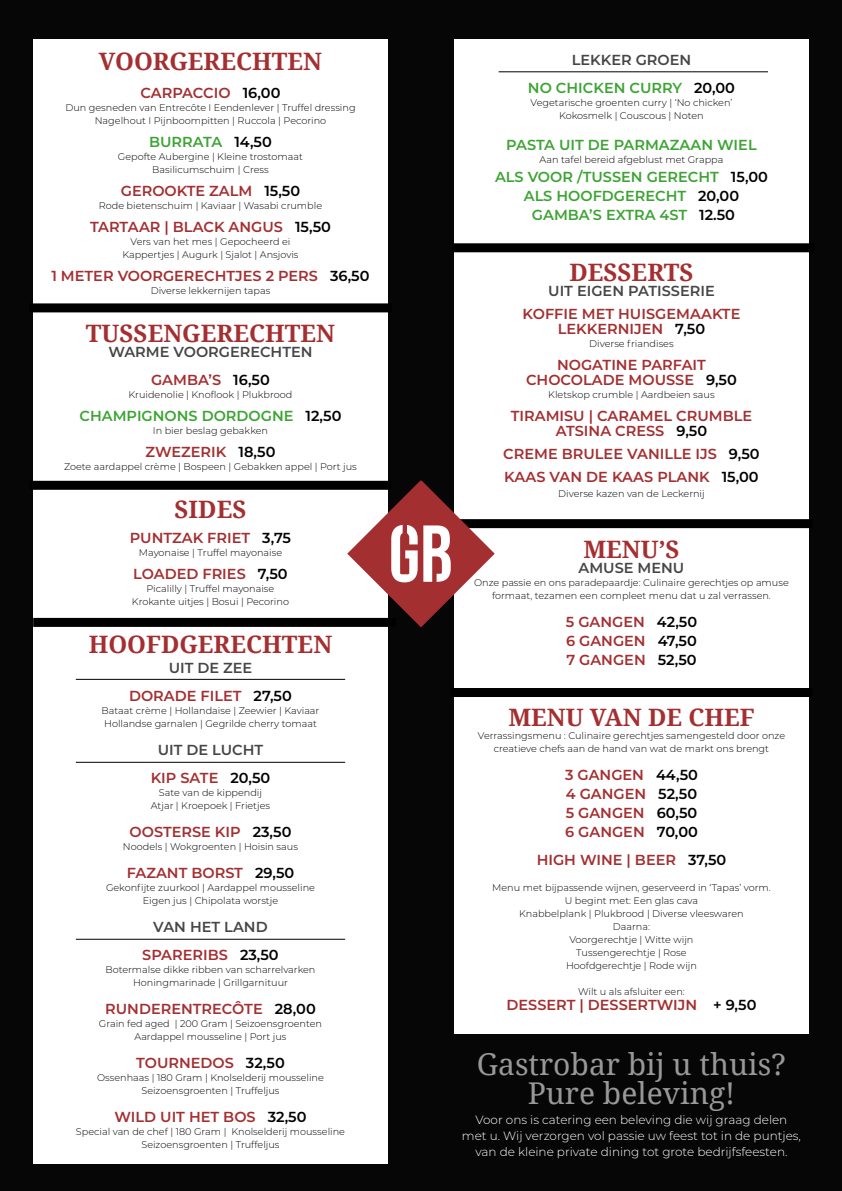
<style>
.page{position:relative;width:842px;height:1191px;background:#060607}
.page>*{position:absolute;margin:0;border:0;box-sizing:border-box;transform-origin:0 0}
.t1{font:30px/29px "Droid Serif";color:#989898;text-align:center}
.t2{font:700 24px "Droid Serif";color:#a42f31}
.t3{font:600 14.5px/19px "Montserrat";color:#a42f31;text-align:center}
.t4{font:600 14.5px/19px "Montserrat";color:#3da434;text-align:center}
.t5{font:600 14.5px/28px "Montserrat";color:#464645;text-align:center}
.t6{font:300 12px/16px "Montserrat";color:#fff;text-align:center}
.t7{font:300 9.7px/13px "Montserrat";color:#000;text-align:center}
.s1{color:#000}
.s2{color:#a42f31}
.s3{color:#464645}
</style>
<div class="page">
<div style="left:33px;top:39px;width:355px;height:1124px;background:#fff"></div>
<div style="left:454px;top:39px;width:355px;height:994px;background:#fff"></div>
<div style="left:29px;top:303px;width:362px;height:9px;background:#000"></div>
<div style="left:29px;top:481px;width:363px;height:9px;background:#000"></div>
<div style="left:33px;top:618px;width:362px;height:9px;background:#000"></div>
<hr style="left:76px;top:679px;width:269px;height:1px;background:#000">
<hr style="left:499px;top:71px;width:269px;height:1px;background:#000">
<hr style="left:76px;top:762px;width:269px;height:1px;background:#000">
<hr style="left:76px;top:938px;width:269px;height:1px;background:#000">
<div style="left:450px;top:688px;width:363px;height:9px;background:#000"></div>
<div style="left:450px;top:519px;width:363px;height:9px;background:#000"></div>
<div style="left:452px;top:243px;width:362px;height:9px;background:#000"></div>
<svg style="left:347px;top:480px;width:148px;height:147px"></svg>
<h2 class="t2" style="left:99px;top:44px;width:225px">VOORGERECHTEN</h2>
<h3 class="t3" style="left:141px;top:82px;width:141px">CARPACCIO <span class="s1">16,00</span></h3>
<p class="t7" style="left:65px;top:100px;width:292px">Dun gesneden van Entrecôte I Eendenlever | Truffel dressing<br>Nagelhout I Pijnboompitten | Ruccola | Pecorino</p>
<h3 class="t4" style="left:149px;top:131px;width:124px">BURRATA <span class="s1">14,50</span></h3>
<p class="t7" style="left:118px;top:149px;width:187px">Gepofte Aubergine | Kleine trostomaat<br>Basilicumschuim | Cress</p>
<h3 class="t3" style="left:121px;top:180px;width:181px">GEROOKTE ZALM <span class="s1">15,50</span></h3>
<p class="t7" style="left:99px;top:198px;width:225px">Rode bietenschuim | Kaviaar | Wasabi crumble</p>
<h3 class="t3" style="left:90px;top:216px;width:242px">TARTAAR | BLACK ANGUS <span class="s1">15,50</span></h3>
<p class="t7" style="left:122px;top:234px;width:178px">Vers van het mes | Gepocheerd ei<br>Kappertjes | Augurk | Sjalot | Ansjovis</p>
<h3 class="t3" style="left:51px;top:265px;width:320px">1 METER VOORGERECHTJES 2 PERS <span class="s1">36,50</span></h3>
<p class="t7" style="left:151px;top:283px;width:121px">Diverse lekkernijen tapas</p>
<h2 class="t2" style="left:86px;top:316px;width:251px">TUSSENGERECHTEN</h2>
<h3 class="t5" style="left:108px;top:337px;width:206px">WARME VOORGERECHTEN<br><span class="s2">GAMBA’S</span> <span class="s1">16,50</span></h3>
<p class="t7" style="left:129px;top:387px;width:165px">Kruidenolie | Knoflook | Plukbrood</p>
<h3 class="t4" style="left:80px;top:405px;width:263px">CHAMPIGNONS DORDOGNE <span class="s1">12,50</span></h3>
<p class="t7" style="left:153px;top:423px;width:117px">In bier beslag gebakken</p>
<h3 class="t3" style="left:146px;top:441px;width:131px">ZWEZERIK <span class="s1">18,50</span></h3>
<p class="t7" style="left:64px;top:459px;width:294px">Zoete aardappel crème | Bospeen | Gebakken appel | Port jus</p>
<h2 class="t2" style="left:175px;top:492px;width:73px">SIDES</h2>
<h3 class="t3" style="left:130px;top:527px;width:163px">PUNTZAK FRIET <span class="s1">3,75</span></h3>
<p class="t7" style="left:139px;top:545px;width:145px">Mayonaise | Truffel mayonaise</p>
<h3 class="t3" style="left:133px;top:563px;width:156px">LOADED FRIES <span class="s1">7,50</span></h3>
<p class="t7" style="left:132px;top:581px;width:159px">Picalilly | Truffel mayonaise<br>Krokante uitjes | Bosui | Pecorino</p>
<h2 class="t2" style="left:89px;top:627px;width:245px">HOOFDGERECHTEN</h2>
<h3 class="t3" style="left:129px;top:653px;width:164px;line-height:28px"><span class="s3">UIT DE ZEE<br></span>DORADE FILET <span class="s1">27,50</span></h3>
<p class="t7" style="left:102px;top:703px;width:219px;text-align:left">Bataat crème | Hollandaise | Zeewier | Kaviaar<br>Hollandse garnalen | Gegrilde cherry tomaat</p>
<h3 class="t5" style="left:151px;top:735px;width:121px">UIT DE LUCHT<br><span class="s2">KIP SATE</span> <span class="s1">20,50</span></h3>
<p class="t7" style="left:151px;top:785px;width:121px">Sate van de kippendij<br>Atjar | Kroepoek | Frietjes</p>
<h3 class="t3" style="left:130px;top:821px;width:163px">OOSTERSE KIP <span class="s1">23,50</span></h3>
<p class="t7" style="left:123px;top:839px;width:176px">Noodels | Wokgroenten | Hoisin saus</p>
<h3 class="t3" style="left:127px;top:862px;width:169px">FAZANT BORST <span class="s1">29,50</span></h3>
<p class="t7" style="left:106px;top:880px;width:210px">Gekonfijte zuurkool | Aardappel mousseline<br>Eigen jus | Chipolata worstje</p>
<h3 class="t5" style="left:142px;top:912px;width:138px">VAN HET LAND<br><span class="s2">SPARERIBS</span> <span class="s1">23,50</span></h3>
<p class="t7" style="left:106px;top:962px;width:211px">Botermalse dikke ribben van scharrelvarken<br>Honingmarinade | Grillgarnituur</p>
<h3 class="t3" style="left:105px;top:998px;width:212px">RUNDERENTRECÔTE <span class="s1">28,00</span></h3>
<p class="t7" style="left:99px;top:1016px;width:225px">Grain fed aged | 200 Gram | Seizoensgroenten<br>Aardappel mousseline | Port jus</p>
<h3 class="t3" style="left:136px;top:1052px;width:150px">TOURNEDOS <span class="s1">32,50</span></h3>
<p class="t7" style="left:97px;top:1070px;width:228px">Ossenhaas | 180 Gram | Knolselderij mousseline<br>Seizoensgroenten | Truffeljus</p>
<h3 class="t3" style="left:114px;top:1106px;width:193px">WILD UIT HET BOS <span class="s1">32,50</span></h3>
<p class="t7" style="left:76px;top:1124px;width:271px">Special van de chef | 180 Gram | Knolselderij mousseline<br>Seizoensgroenten | Truffeljus</p>
<h3 class="t4" style="left:528px;top:45px;width:209px;line-height:28px"><span class="s3">LEKKER GROEN<br></span>NO CHICKEN CURRY <span class="s1">20,00</span></h3>
<p class="t7" style="left:531px;top:96px;width:203px">Vegetarische groenten curry | ‘No chicken’<br>Kokosmelk | Couscous | Noten</p>
<h3 class="t4" style="left:506px;top:135px;width:252px">PASTA UIT DE PARMAZAAN WIEL</h3>
<p class="t7" style="left:540px;top:153px;width:185px">Aan tafel bereid afgeblust met Grappa</p>
<h3 class="t4" style="left:495px;top:167px;width:274px">ALS VOOR /TUSSEN GERECHT <span class="s1">15,00<br></span>ALS HOOFDGERECHT <span class="s1">20,00<br></span>GAMBA’S EXTRA 4ST <span class="s1">12.50</span></h3>
<h2 class="t2" style="left:569px;top:256px;width:126px">DESSERTS</h2>
<h3 class="t5" style="left:548px;top:276px;width:168px">UIT EIGEN PATISSERIE</h3>
<h3 class="t3" style="left:522px;top:306px;width:219px;line-height:15px">KOFFIE MET HUISGEMAAKTE<br>LEKKERNIJEN <span class="s1">7,50</span></h3>
<p class="t7" style="left:589px;top:337px;width:86px">Diverse friandises</p>
<h3 class="t3" style="left:526px;top:357px;width:212px;line-height:15px">NOGATINE PARFAIT<br>CHOCOLADE MOUSSE <span class="s1">9,50</span></h3>
<p class="t7" style="left:548px;top:388px;width:168px">Kletskop crumble | Aardbeien saus</p>
<h3 class="t3" style="left:511px;top:408px;width:243px;line-height:15px">TIRAMISU | CARAMEL CRUMBLE<br>ATSINA CRESS <span class="s1">9,50</span></h3>
<h3 class="t3" style="left:503px;top:442px;width:258px;line-height:23px;text-align:left">CREME BRULEE VANILLE IJS <span class="s1">9,50<br></span>KAAS VAN DE KAAS PLANK <span class="s1">15,00</span></h3>
<p class="t7" style="left:558px;top:487px;width:148px">Diverse kazen van de Leckernij</p>
<h2 class="t2" style="left:583px;top:533px;width:98px">MENU’S</h2>
<h3 class="t5" style="left:578px;top:553px;width:107px">AMUSE MENU</h3>
<p class="t7" style="left:474px;top:576px;width:316px">Onze passie en ons paradepaardje: Culinaire gerechtjes op amuse formaat, tezamen een compleet menu dat u zal verrassen.</p>
<h3 class="t3" style="left:566px;top:612px;width:133px;text-align:justify">5 GANGEN <span class="s1">42,50<br></span>6 GANGEN <span class="s1">47,50<br></span>7 GANGEN <span class="s1">52,50</span></h3>
<h2 class="t2" style="left:508px;top:701px;width:248px">MENU VAN DE CHEF</h2>
<p class="t7" style="left:478px;top:729px;width:309px">Verrassingsmenu : Culinaire gerechtjes samengesteld door onze creatieve chefs aan de hand van wat de markt ons brengt</p>
<h3 class="t3" style="left:565px;top:765px;width:134px;text-align:justify">3 GANGEN <span class="s1">44,50<br></span>4 GANGEN <span class="s1">52,50<br></span>5 GANGEN <span class="s1">60,50<br></span>6 GANGEN <span class="s1">70,00</span></h3>
<h3 class="t3" style="left:537px;top:850px;width:191px">HIGH WINE | BEER <span class="s1">37,50</span></h3>
<p class="t7" style="left:492px;top:881px;width:280px">Menu met bijpassende wijnen, geserveerd in ‘Tapas’ vorm.<br>U begint met: Een glas cava<br>Knabbelplank | Plukbrood | Diverse vleeswaren<br>Daarna:<br>Voorgerechtje | Witte wijn<br>Tussengerechtje | Rose<br>Hoofdgerechtje | Rode wijn</p>
<p class="t7" style="left:578px;top:985px;width:108px">Wilt u als afsluiter een:</p>
<h3 class="t3" style="left:506px;top:995px;width:251px">DESSERT | DESSERTWIJN <span class="s1">+ 9,50</span></h3>
<h1 class="t1" style="left:477px;top:1048px;width:311px">Gastrobar bij u thuis?<br>Pure beleving!</h1>
<p class="t6" style="left:462px;top:1111px;width:341px">Voor ons is catering een beleving die wij graag delen met u. Wij verzorgen vol passie uw feest tot in de puntjes, van de kleine private dining tot grote bedrijfsfeesten.</p>
</div>
